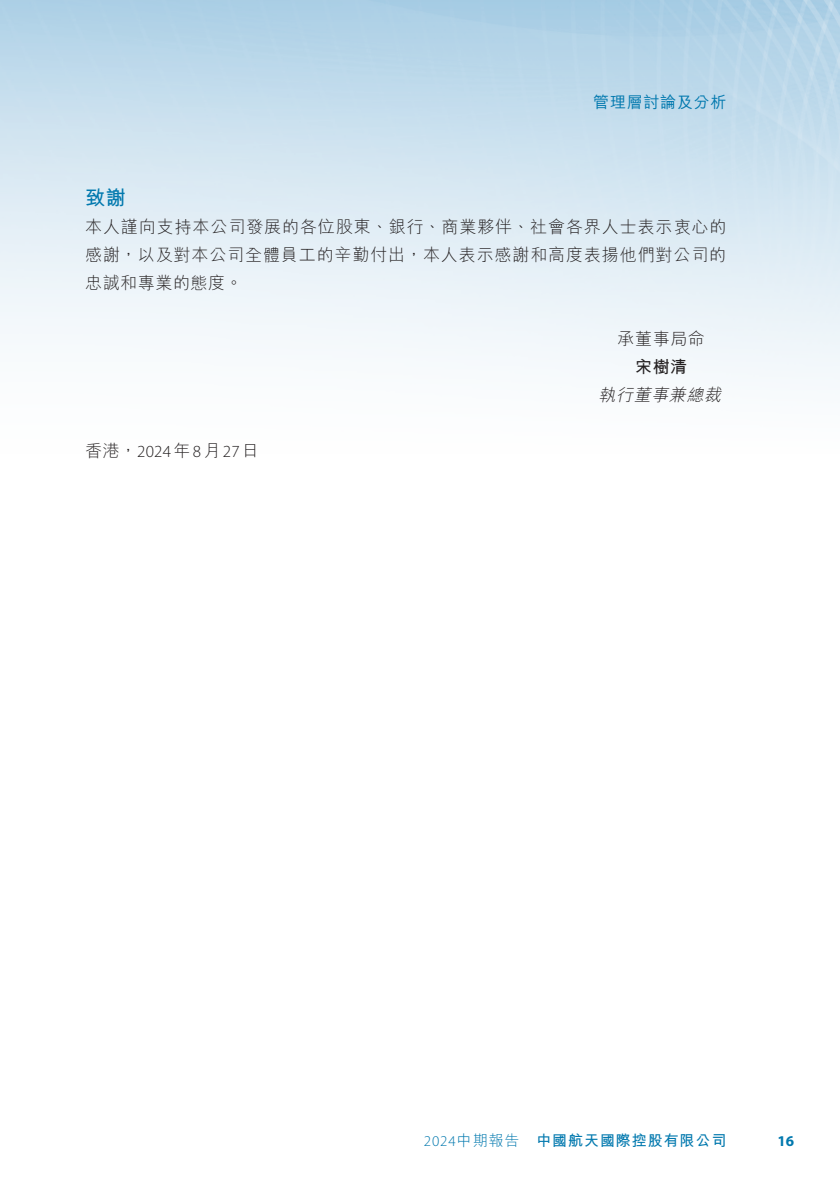
<style>
.page{position:relative;width:840px;height:1191px;background:#fff}
.page>*{position:absolute;margin:0;border:0;box-sizing:border-box;transform-origin:0 0}
._01_H1{font:700 20px "M Hei HK";color:#0078ae}
._00_txt{font:300 17px/28px "M Hei HK";letter-spacing:.05em;color:#231f20;text-align:justify}
._00_txt-2{font:300 17px "Myriad Pro";letter-spacing:.015em;color:#231f20}
._00_txt-3{font:italic 300 17px "M Hei HK";color:#231f20}
._00_txt-4{font:700 17px "M Hei HK";color:#231f20}
.t1{font:500 16px "M Hei HK";letter-spacing:.045em;color:#0078ae}
.t2{font:700 15px "M Hei HK";letter-spacing:.06em;color:#0078ae}
.t3{font:300 15px "Myriad Pro";color:#0078ae}
.t4{font:700 15px "Myriad Pro";color:#0078ae}
.s1{font-family:"M Hei HK"}
</style>
<div class="page">
<p class="t1" style="left:593px;top:90px;width:135px">管理層討論及分析</p>
<p class="_01_H1" style="left:85px;top:183px;width:42px">致謝</p>
<p class="_00_txt" style="left:85px;top:212px;width:642px">本人謹向支持本公司發展的各位股東、銀行、商業夥伴、社會各界人士表示衷心的感謝，以及對本公司全體員工的辛勤付出，本人表示感謝和高度表揚他們對公司的忠誠和專業的態度。</p>
<p class="_00_txt" style="left:617px;top:324px;width:89px">承董事局命</p>
<p class="_00_txt-4" style="left:634px;top:354px;width:54px">宋樹清</p>
<p class="_00_txt-3" style="left:598px;top:386px;width:127px">執行董事兼總裁</p>
<p class="_00_txt-2" style="left:85px;top:441px;width:175px"><span class="s1">香港，</span>2024<span class="s1">年</span>8<span class="s1">月</span>27<span class="s1">日</span></p>
<p class="t3" style="left:423px;top:1131px;width:97px">2024<span class="s1">中期報告</span></p>
<p class="t2" style="left:536px;top:1129px;width:191px">中國航天國際控股有限公司</p>
<p class="t4" style="left:777px;top:1131px;width:18px">16</p>
</div>
